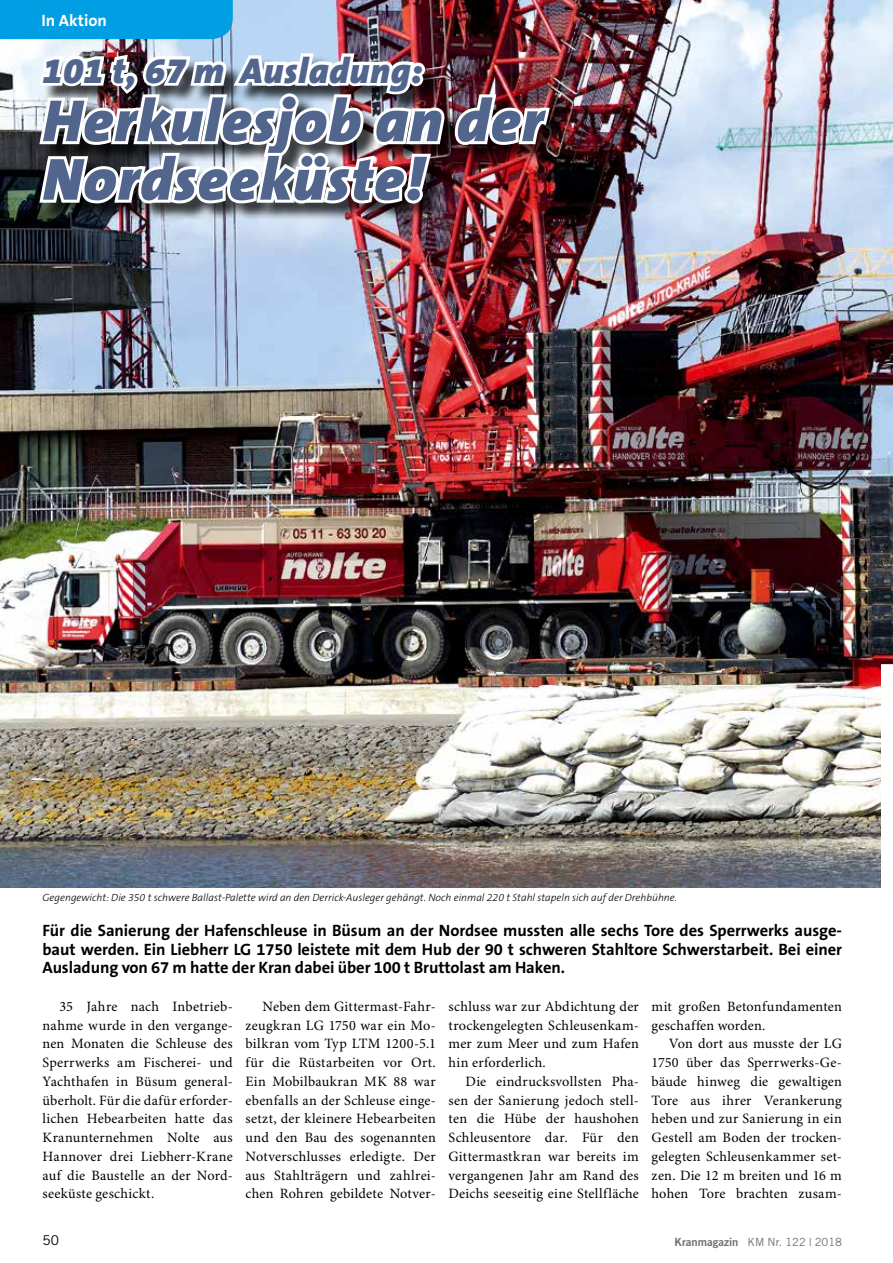
<style>
.page{position:relative;width:893px;height:1263px;background:#fff}
.page>*{position:absolute;margin:0;border:0;box-sizing:border-box;transform-origin:0 0}
.t1{font:italic 900 60px/58.5px "The Sans B9";letter-spacing:.02em;color:#51658d}
.t2{font:italic 900 36px "The Sans B9";letter-spacing:.02em;color:#51658d}
.t3{font:700 16.5px/18.8px "The Sans B7";letter-spacing:-.005em;color:#000;text-align:justify}
.t4{font:700 16.5px "The Sans B7";color:#fff}
.t5{font:14.25px/18.8px "Minion Pro";letter-spacing:.015em;color:#000;text-align:justify}
.t6{font:13.5px "Trade Gothic";color:#000}
.t7{font:11.25px "Trade Gothic";color:#6e6e6e}
.t8{font:italic 300 10.5px "The Sans B3";color:#000}
.s1{font-family:"Trade Gothic Bold Two"}
</style>
<div class="page">
<img style="left:0;top:0;width:893px;height:887px">
<div style="left:43px;top:56px;width:524px;height:165px;background:#000;opacity:.75"></div>
<img style="left:0;top:0;width:553px;height:223px">
<svg style="left:875px;top:658px;width:18px;height:230px"></svg>
<p class="t4" style="left:41px;top:11px;width:67px">In Aktion</p>
<h2 class="t2" style="left:43px;top:51px;width:381px">101 t, 67 m Ausladung:</h2>
<h1 class="t1" style="left:43px;top:93px;width:502px">Herkulesjob an der<br>Nordseeküste!</h1>
<p class="t8" style="left:43px;top:892px;width:636px">Gegengewicht: Die 350 t schwere Ballast-Palette wird an den Derrick-Ausleger gehängt. Noch einmal 220 t Stahl stapeln sich auf der Drehbühne.</p>
<p class="t3" style="left:43px;top:921px;width:801px">Für die Sanierung der Hafenschleuse in Büsum an der Nordsee mussten alle sechs Tore des Sperrwerks ausge&shy;baut werden. Ein Liebherr LG 1750 leistete mit dem Hub der 90 t schweren Stahltore Schwerstarbeit. Bei einer Ausladung von 67 m hatte der Kran dabei über 100 t Bruttolast am Haken.</p>
<p class="t5" style="left:43px;top:997px;width:192px;text-indent:17px">35 Jahre nach Inbetrieb&shy;nahme wurde in den vergange&shy;nen Monaten die Schleuse des Sperrwerks am Fischerei- und Yachthafen in Büsum general&shy;überholt. Für die dafür erforder&shy;lichen Hebearbeiten hatte das Kranunternehmen Nolte aus Hannover drei Liebherr-Krane auf die Baustelle an der Nord&shy;seeküste geschickt.</p>
<p class="t5" style="left:246px;top:997px;width:192px;text-indent:17px">Neben dem Gittermast-Fahr&shy;zeugkran LG 1750 war ein Mo&shy;bilkran vom Typ LTM 1200-5.1 für die Rüstarbeiten vor Ort.<br>Ein Mobilbaukran MK 88 war ebenfalls an der Schleuse einge&shy;setzt, der kleinere Hebearbeiten und den Bau des sogenannten Notverschlusses erledigte. Der aus Stahlträgern und zahlrei&shy;chen Rohren gebildete Notver-</p>
<p class="t5" style="left:449px;top:997px;width:192px">schluss war zur Abdichtung der trockengelegten Schleusenkam&shy;mer zum Meer und zum Hafen hin erforderlich.</p>
<p class="t5" style="left:449px;top:1072px;width:192px;text-indent:17px">Die eindrucksvollsten Pha&shy;sen der Sanierung jedoch stell&shy;ten die Hübe der haushohen Schleusentore dar. Für den Gittermastkran war bereits im vergangenen Jahr am Rand des Deichs seeseitig eine Stellfläche</p>
<p class="t5" style="left:652px;top:997px;width:192px">mit großen Betonfundamenten geschaffen worden.</p>
<p class="t5" style="left:652px;top:1035px;width:192px;text-indent:17px">Von dort aus musste der LG 1750 über das Sperrwerks-Ge&shy;bäude hinweg die gewaltigen Tore aus ihrer Verankerung heben und zur Sanierung in ein Gestell am Boden der trocken&shy;gelegten Schleusenkammer set&shy;zen. Die 12 m breiten und 16 m hohen Tore brachten zusam-</p>
<p class="t6" style="left:43px;top:1232px;width:18px">50</p>
<p class="t7" style="left:675px;top:1235px;width:169px"><span class="s1">Kranmagazin</span> KM Nr. 122 | 2018</p>
</div>
